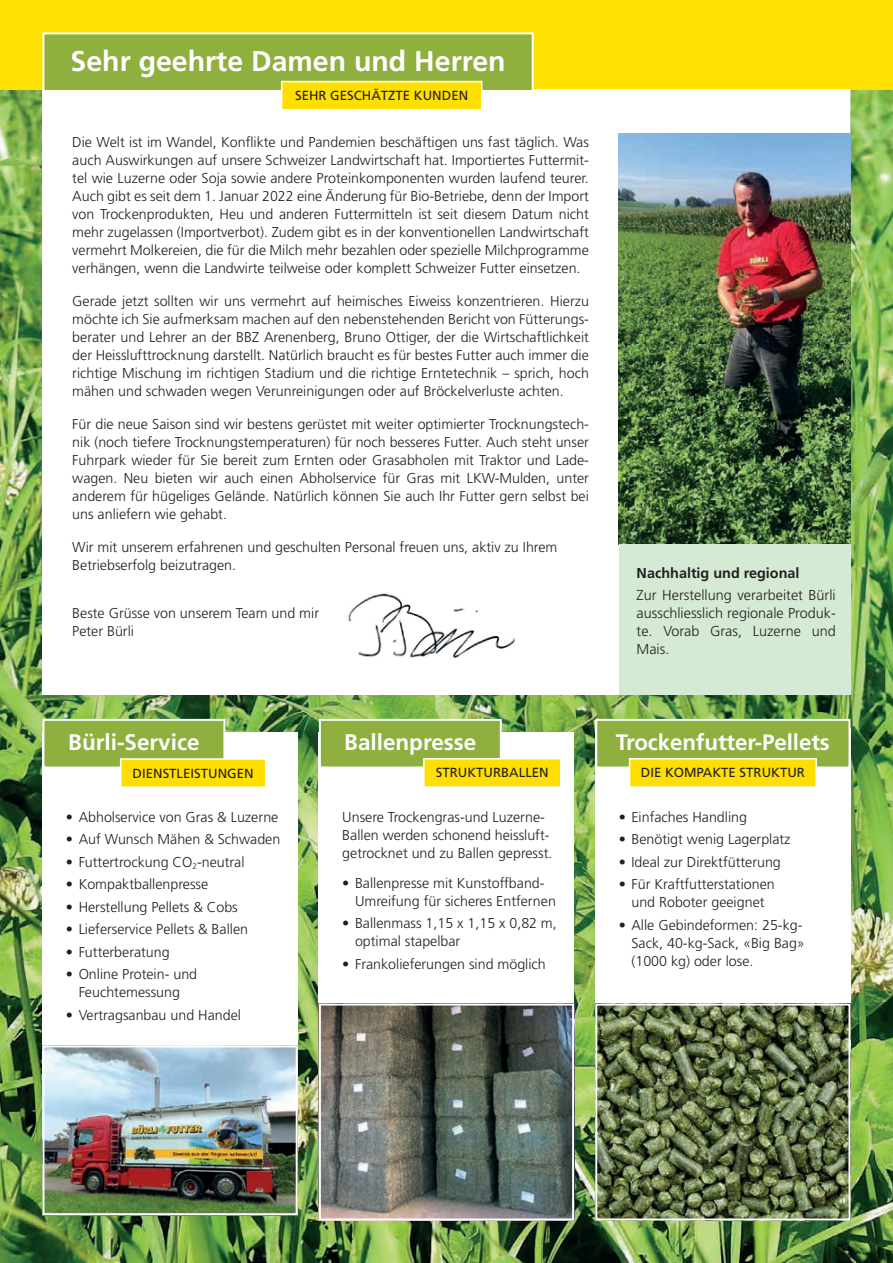
<style>
.page{position:relative;width:893px;height:1263px;background:#fff}
.page>*{position:absolute;margin:0;border:0;box-sizing:border-box;transform-origin:0 0}
.t1{font:700 28.5px "Frutiger";color:#fff}
.t2{font:700 22.5px "Frutiger";color:#fff}
.t3{font:700 22.35px "Frutiger";letter-spacing:-.005em;color:#fff}
.t4{font:300 14.4px/18px "Frutiger";color:#231f20;text-align:justify}
.t5{font:700 14.4px "Frutiger";color:#231f20}
.t6{font:300 14.25px/18px "Frutiger";color:#231f20}
.t7{font:13.2px "Frutiger";color:#231f20}
</style>
<div class="page">
<img style="left:0;top:89px;width:893px;height:1174px">
<div style="left:43px;top:65px;width:807px;height:629px;background:#fff"></div>
<div style="left:0;top:0;width:893px;height:89px;background:#ffe101"></div>
<img style="left:619px;top:133px;width:231px;height:411px">
<div style="left:43px;top:732px;width:255px;height:483px;background:#fff"></div>
<div style="left:43px;top:720px;width:181px;height:47px;background:#8faf3e"></div>
<div style="left:43px;top:719px;width:182px;height:49px;border:2px solid #fff"></div>
<div style="left:121px;top:759px;width:145px;height:28px;background:#ffdf01"></div>
<div style="left:120px;top:758px;width:146px;height:30px;border:2px solid #fff"></div>
<div style="left:319px;top:732px;width:255px;height:483px;background:#fff"></div>
<img style="left:322px;top:1006px;width:249px;height:211px">
<div style="left:319px;top:1003px;width:255px;height:217px;border:2px solid #fff"></div>
<div style="left:595px;top:729px;width:255px;height:486px;background:#fff"></div>
<img style="left:598px;top:1006px;width:249px;height:211px">
<div style="left:595px;top:1003px;width:255px;height:217px;border:2px solid #fff"></div>
<img style="left:46px;top:1048px;width:249px;height:164px">
<div style="left:43px;top:1045px;width:255px;height:170px;border:2px solid #fff"></div>
<div style="left:619px;top:544px;width:231px;height:150px;background:#d5ead4"></div>
<div style="left:320px;top:720px;width:181px;height:47px;background:#8faf3e"></div>
<div style="left:319px;top:719px;width:183px;height:49px;border:2px solid #fff"></div>
<div style="left:424px;top:759px;width:137px;height:28px;background:#ffdf01"></div>
<div style="left:423px;top:758px;width:139px;height:30px;border:2px solid #fff"></div>
<div style="left:596px;top:720px;width:253px;height:47px;background:#8faf3e"></div>
<div style="left:595px;top:719px;width:255px;height:49px;border:2px solid #fff"></div>
<div style="left:629px;top:759px;width:187px;height:28px;background:#ffdf01"></div>
<div style="left:629px;top:758px;width:188px;height:30px;border:2px solid #fff"></div>
<div style="left:43px;top:33px;width:490px;height:58px;background:#8faf3e"></div>
<div style="left:43px;top:32px;width:491px;height:60px;border:2px solid #fff"></div>
<div style="left:282px;top:82px;width:200px;height:28px;background:#ffdf01"></div>
<div style="left:281px;top:81px;width:201px;height:30px;border:2px solid #fff"></div>
<img style="left:348px;top:593px;width:168px;height:66px">
<h1 class="t1" style="left:71px;top:44px;width:437px">Sehr geehrte Damen und Herren</h1>
<p class="t7" style="left:295px;top:88px;width:175px">SEHR GESCHÄTZTE KUNDEN</p>
<p class="t6" style="left:72px;top:133px;width:518px;text-align:justify">Die Welt ist im Wandel, Konflikte und Pandemien beschäftigen uns fast täglich. Was auch Auswirkungen auf unsere Schweizer Landwirtschaft hat. Importiertes Futtermit&shy;tel wie Luzerne oder Soja sowie andere Proteinkomponenten wurden laufend teurer.<br>Auch gibt es seit dem 1. Januar 2022 eine Änderung für Bio-Betriebe, denn der Import von Trockenprodukten, Heu und anderen Futtermitteln ist seit diesem Datum nicht mehr zugelassen (Importverbot). Zudem gibt es in der konventionellen Landwirtschaft vermehrt Molkereien, die für die Milch mehr bezahlen oder spezielle Milchprogramme verhängen, wenn die Landwirte teilweise oder komplett Schweizer Futter einsetzen.</p>
<p class="t6" style="left:72px;top:292px;width:518px;text-align:justify">Gerade jetzt sollten wir uns vermehrt auf heimisches Eiweiss konzentrieren. Hierzu möchte ich Sie aufmerksam machen auf den nebenstehenden Bericht von Fütterungs&shy;berater und Lehrer an der BBZ Arenenberg, Bruno Ottiger, der die Wirtschaftlichkeit der Heisslufttrocknung darstellt. Natürlich braucht es für bestes Futter auch immer die richtige Mischung im richtigen Stadium und die richtige Erntetechnik – sprich, hoch mähen und schwaden wegen Verunreinigungen oder auf Bröckelverluste achten.</p>
<p class="t6" style="left:72px;top:415px;width:518px;text-align:justify">Für die neue Saison sind wir bestens gerüstet mit weiter optimierter Trocknungstech&shy;nik (noch tiefere Trocknungstemperaturen) für noch besseres Futter. Auch steht unser Fuhrpark wieder für Sie bereit zum Ernten oder Grasabholen mit Traktor und Lade&shy;wagen. Neu bieten wir auch einen Abholservice für Gras mit LKW-Mulden, unter anderem für hügeliges Gelände. Natürlich können Sie auch Ihr Futter gern selbst bei uns anliefern wie gehabt.</p>
<p class="t6" style="left:72px;top:538px;width:487px">Wir mit unserem erfahrenen und geschulten Personal freuen uns, aktiv zu Ihrem<br>Betriebserfolg beizutragen.</p>
<p class="t6" style="left:72px;top:604px;width:248px">Beste Grüsse von unserem Team und mir<br>Peter Bürli</p>
<p class="t5" style="left:637px;top:564px;width:164px">Nachhaltig und regional</p>
<p class="t4" style="left:637px;top:586px;width:201px">Zur Herstellung verarbeitet Bürli ausschliesslich regionale Produk&shy;te. Vorab Gras, Luzerne und Mais.</p>
<h2 class="t2" style="left:68px;top:729px;width:133px">Bürli-Service</h2>
<p class="t7" style="left:133px;top:765px;width:123px">DIENSTLEISTUNGEN</p>
<p class="t6" style="left:66px;top:808px;width:214px">• Abholservice von Gras &amp; Luzerne</p>
<p class="t6" style="left:66px;top:830px;width:216px">• Auf Wunsch Mähen &amp; Schwaden</p>
<p class="t6" style="left:66px;top:853px;width:180px">• Futtertrockung CO<sub>2</sub>-neutral</p>
<p class="t6" style="left:66px;top:875px;width:144px">• Kompaktballenpresse</p>
<p class="t6" style="left:66px;top:898px;width:173px">• Herstellung Pellets &amp; Cobs</p>
<p class="t6" style="left:66px;top:920px;width:184px">• Lieferservice Pellets &amp; Ballen</p>
<p class="t6" style="left:66px;top:943px;width:105px">• Futterberatung</p>
<p class="t6" style="left:66px;top:965px;width:133px;text-align:center">• Online Protein- und<br>Feuchtemessung</p>
<p class="t6" style="left:66px;top:1006px;width:177px">• Vertragsanbau und Handel</p>
<h2 class="t2" style="left:344px;top:729px;width:134px">Ballenpresse</h2>
<p class="t7" style="left:436px;top:765px;width:114px">STRUKTURBALLEN</p>
<p class="t6" style="left:342px;top:808px;width:212px">Unsere Trockengras-und Luzerne-<br>Ballen werden schonend heissluft&shy;getrocknet und zu Ballen gepresst.</p>
<p class="t6" style="left:355px;top:874px;width:202px;text-indent:-13px">• Ballenpresse mit Kunstoffband-<br>Umreifung für sicheres Entfernen</p>
<p class="t6" style="left:355px;top:914px;width:203px;text-indent:-13px">• Ballenmass 1,15 x 1,15 x 0,82 m, optimal stapelbar</p>
<p class="t6" style="left:342px;top:955px;width:205px">• Frankolieferungen sind möglich</p>
<h3 class="t3" style="left:616px;top:729px;width:215px">Trockenfutter-Pellets</h3>
<p class="t7" style="left:641px;top:765px;width:166px">DIE KOMPAKTE STRUKTUR</p>
<p class="t6" style="left:619px;top:808px;width:130px">• Einfaches Handling</p>
<p class="t6" style="left:619px;top:830px;width:173px">• Benötigt wenig Lagerplatz</p>
<p class="t6" style="left:619px;top:853px;width:164px">• Ideal zur Direktfütterung</p>
<p class="t6" style="left:619px;top:875px;width:158px;text-align:center">• Für Kraftfutterstationen und Roboter geeignet</p>
<p class="t6" style="left:631px;top:916px;width:175px;text-indent:-13px">• Alle Gebindeformen: 25-kg-<br>Sack, 40-kg-Sack, «Big Bag» (1000 kg) oder lose.</p>
</div>
